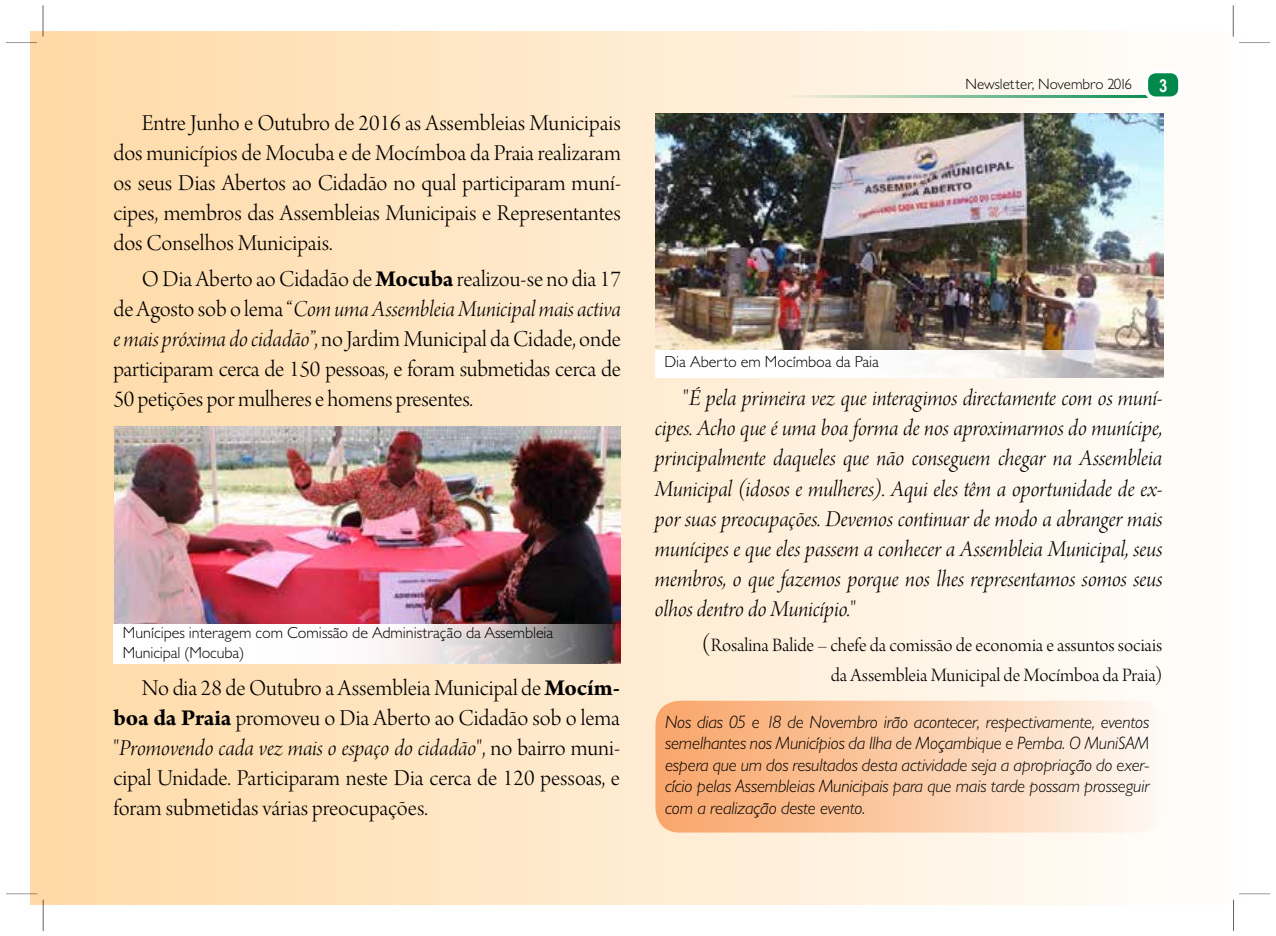
<style>
.page{position:relative;width:1276px;height:936px;background:#fff}
.page>*{position:absolute;margin:0;border:0;box-sizing:border-box;transform-origin:0 0}
.t1{font:24px/30px "Arno Pro Light Display";color:#000;text-align:justify}
.t2{font:24px/30px "Arno Pro Light Italic Display";letter-spacing:-.005em;color:#000;text-align:justify}
.t3{font:20px/30px "Arno Pro Light Display";color:#000;text-align:right}
.t4{font:18px/21.6px "Classical Sans Light Ita DTC";letter-spacing:-.01em;color:#000;text-align:justify}
.t5{font:700 18px "Arial Narrow";color:#fff}
.t6{font:16px/19.6px "Classical Sans Light DTC";color:#000}
.t7{font:15px "Classical Sans Light DTC";color:#000}
.s1{font-family:"Arno Pro";font-weight:700}
.s2{font-family:"Arno Pro Light Display"}
.s3{font-family:"Arno Pro Light Italic Display"}
.s4{font-size:24px}
</style>
<div class="page">
<div style="left:30px;top:31px;width:1216px;height:873px;background:linear-gradient(to right,#ffdaa6,#fefefd)"></div>
<hr style="left:43px;top:5px;width:1px;height:32px;background:#000">
<hr style="left:1233px;top:5px;width:1px;height:32px;background:#000">
<hr style="left:6px;top:42px;width:31px;height:1px;background:#000">
<hr style="left:1239px;top:42px;width:31px;height:1px;background:#000">
<hr style="left:1239px;top:893px;width:31px;height:1px;background:#000">
<hr style="left:1233px;top:899px;width:1px;height:31px;background:#000">
<hr style="left:43px;top:899px;width:1px;height:31px;background:#000">
<hr style="left:6px;top:893px;width:31px;height:1px;background:#000">
<hr style="left:785px;top:95px;width:378px;height:2px;background:#00894b">
<div style="left:1146px;top:71px;width:34px;height:27px;background:#00894b;border-radius:10px"></div>
<div style="left:1144px;top:69px;width:38px;height:31px;border:4px solid #fff;border-radius:10px"></div>
<img style="left:114px;top:427px;width:507px;height:197px">
<svg style="left:113px;top:624px;width:508px;height:39px"></svg>
<img style="left:656px;top:113px;width:507px;height:264px">
<svg style="left:655px;top:350px;width:507px;height:27px"></svg>
<div style="left:655px;top:700px;width:508px;height:132px;background:linear-gradient(to right,#f9a366,#fef7ef);border-radius:24px"></div>
<p class="t1" style="left:113px;top:109px;width:509px;text-indent:28px">Entre Junho e Outubro de 2016 as Assembleias Municipais dos municípios de Mocuba e de Mocímboa da Praia realizaram os seus Dias Abertos ao Cidadão no qual participaram muní&shy;cipes, membros das Assembleias Municipais e Representantes dos Conselhos Municipais.</p>
<p class="t1" style="left:142px;top:265px;width:481px">O Dia Aberto ao Cidadão de <span class="s1">Mocuba</span> realizou-se no dia 17</p>
<p class="t2" style="left:113px;top:295px;width:509px"><span class="s2">de Agosto sob o lema “</span>Com uma Assembleia Municipal mais activa</p>
<p class="t1" style="left:113px;top:325px;width:509px"><span class="s3">e mais próxima do cidadão</span>”, no Jardim Municipal da Cidade, onde participaram cerca de 150 pessoas, e foram submetidas cerca de 50 petições por mulheres e homens presentes.</p>
<p class="t6" style="left:123px;top:623px;width:432px">Munícipes interagem com Comissão de Administração da Assembleia<br>Municipal (Mocuba)</p>
<p class="t1" style="left:113px;top:674px;width:508px;text-align:right">No dia 28 de Outubro a Assembleia Municipal de <span class="s1">Mocím&shy;boa da Praia</span> promoveu o Dia Aberto ao Cidadão sob o lema</p>
<p class="t2" style="left:113px;top:734px;width:508px"><span class="s2">"</span>Promovendo cada vez mais o espaço do cidadão<span class="s2">", no bairro muni-</span></p>
<p class="t1" style="left:113px;top:764px;width:508px">cipal Unidade. Participaram neste Dia cerca de 120 pessoas, e foram submetidas várias preocupações.</p>
<p class="t7" style="left:965px;top:76px;width:168px">Newsletter, Novembro 2016</p>
<p class="t5" style="left:1159px;top:72px;width:10px">3</p>
<p class="t6" style="left:664px;top:352px;width:216px">Dia Aberto em Mocímboa da Paia</p>
<p class="t2" style="left:655px;top:385px;width:509px;text-indent:28px"><span class="s2">"</span>É pela primeira vez que interagimos directamente com os muní&shy;cipes. Acho que é uma boa forma de nos aproximarmos do munícipe, principalmente daqueles que não conseguem chegar na Assembleia Municipal (idosos e mulheres). Aqui eles têm a oportunidade de ex&shy;por suas preocupações. Devemos continuar de modo a abranger mais munícipes e que eles passem a conhecer a Assembleia Municipal, seus membros, o que fazemos porque nos lhes representamos somos seus olhos dentro do Município.<span class="s2">"</span></p>
<p class="t3" style="left:702px;top:631px;width:462px"><span class="s4">(</span>Rosalina Balide – chefe da comissão de economia e assuntos sociais da Assembleia Municipal de Mocímboa da Praia)</p>
<p class="t4" style="left:665px;top:710px;width:486px">Nos dias 05 e 18 de Novembro irão acontecer, respectivamente, eventos semelhantes nos Municípios da Ilha de Moçambique e Pemba. O MuniSAM espera que um dos resultados desta actividade seja a apropriação do exer&shy;cício pelas Assembleias Municipais para que mais tarde possam prosseguir com a realização deste evento.</p>
</div>
